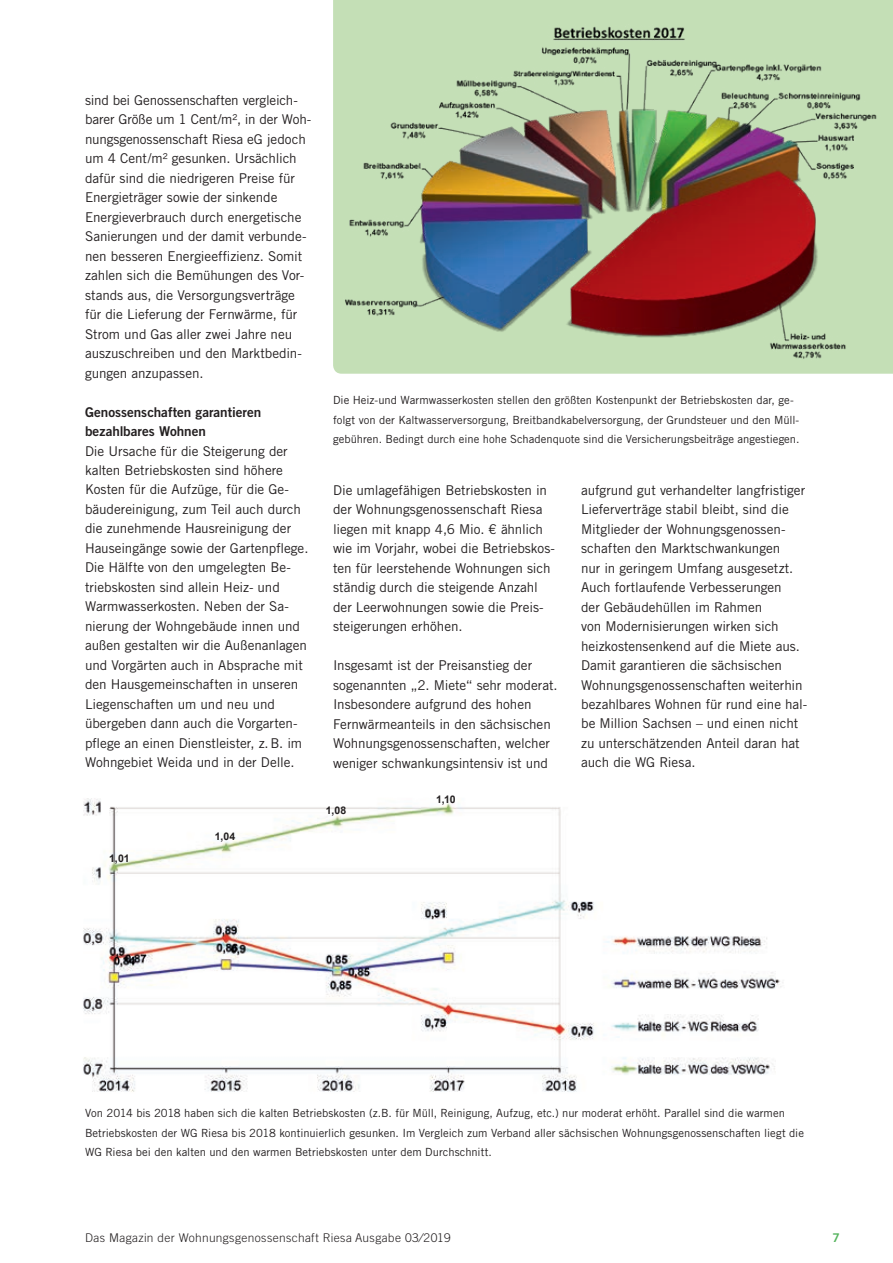
<style>
.page{position:relative;width:893px;height:1263px;background:#fff}
.page>*{position:absolute;margin:0;border:0;box-sizing:border-box;transform-origin:0 0}
.t1{font:13.5px/19.5px "Trade Gothic LT Std";letter-spacing:-.005em;color:#231f20}
.t2{font:13.5px/19.5px "Trade Gothic LT Std Bd 2";color:#231f20}
.t3{font:300 12px "Trade Gothic LT Std";letter-spacing:.025em;color:#231f20}
.t4{font:12px "Trade Gothic LT Std Bd 2";color:#54b35c}
.t5{font:11.25px/19.5px "Trade Gothic LT Std";color:#231f20}
.t6{font:700 10.5px "Arial";letter-spacing:.01em;color:#231f20}
</style>
<div class="page">
<img style="left:83px;top:798px;width:700px;height:294px">
<img style="left:333px;top:0;width:560px;height:374px">
<p class="t1" style="left:85px;top:90px;width:228px">sind bei Genossenschaften vergleich&shy;barer Größe um 1 Cent/m², in der Woh&shy;nungsgenossenschaft Riesa eG jedoch um 4 Cent/m² gesunken. Ursächlich dafür sind die niedrigeren Preise für Energieträger sowie der sinkende Energieverbrauch durch energetische Sanierungen und der damit verbunde&shy;nen besseren Energieeffizienz. Somit zahlen sich die Bemühungen des Vor&shy;stands aus, die Versorgungsverträge für die Lieferung der Fernwärme, für Strom und Gas aller zwei Jahre neu auszuschreiben und den Marktbedin&shy;gungen anzupassen.</p>
<p class="t2" style="left:85px;top:402px;width:178px">Genossenschaften garantieren bezahlbares Wohnen</p>
<p class="t1" style="left:85px;top:441px;width:225px">Die Ursache für die Steigerung der kalten Betriebskosten sind höhere Kosten für die Aufzüge, für die Ge&shy;bäudereinigung, zum Teil auch durch die zunehmende Hausreinigung der Hauseingänge sowie der Gartenpflege.<br>Die Hälfte von den umgelegten Be&shy;triebskosten sind allein Heiz- und Warmwasserkosten. Neben der Sa&shy;nierung der Wohngebäude innen und außen gestalten wir die Außenanlagen und Vorgärten auch in Absprache mit den Hausgemeinschaften in unseren Liegenschaften um und neu und übergeben dann auch die Vorgarten&shy;pflege an einen Dienstleister, z.B. im Wohngebiet Weida und in der Delle.</p>
<p class="t6" style="left:109px;top:852px;width:22px">1,01</p>
<p class="t6" style="left:215px;top:829px;width:22px">1,04</p>
<p class="t5" style="left:333px;top:391px;width:468px">Die Heiz-und Warmwasserkosten stellen den größten Kostenpunkt der Betriebskosten dar, ge&shy;folgt von der Kaltwasserversorgung, Breitbandkabelversorgung, der Grundsteuer und den Müll&shy;gebühren. Bedingt durch eine hohe Schadenquote sind die Versicherungsbeiträge angestiegen.</p>
<p class="t1" style="left:333px;top:480px;width:223px">Die umlagefähigen Betriebskosten in der Wohnungsgenossenschaft Riesa liegen mit knapp 4,6 Mio. € ähnlich wie im Vorjahr, wobei die Betriebskos&shy;ten für leerstehende Wohnungen sich ständig durch die steigende Anzahl der Leerwohnungen sowie die Preis&shy;steigerungen erhöhen.</p>
<p class="t1" style="left:333px;top:655px;width:226px">Insgesamt ist der Preisanstieg der sogenannten „2. Miete“ sehr moderat.<br>Insbesondere aufgrund des hohen Fernwärmeanteils in den sächsischen Wohnungsgenossenschaften, welcher weniger schwankungsintensiv ist und</p>
<p class="t6" style="left:326px;top:803px;width:22px">1,08</p>
<p class="t6" style="left:436px;top:792px;width:21px">1,10</p>
<p class="t1" style="left:581px;top:480px;width:228px">aufgrund gut verhandelter langfristiger Lieferverträge stabil bleibt, sind die Mitglieder der Wohnungsgenossen&shy;schaften den Marktschwankungen<br>nur in geringem Umfang ausgesetzt.<br>Auch fortlaufende Verbesserungen<br>der Gebäudehüllen im Rahmen<br>von Modernisierungen wirken sich heizkostensenkend auf die Miete aus.<br>Damit garantieren die sächsischen Wohnungsgenossenschaften weiterhin bezahlbares Wohnen für rund eine hal&shy;be Million Sachsen – und einen nicht zu unterschätzenden Anteil daran hat auch die WG Riesa.</p>
<p class="t5" style="left:85px;top:1103px;width:720px">Von 2014 bis 2018 haben sich die kalten Betriebskosten (z.B. für Müll, Reinigung, Aufzug, etc.) nur moderat erhöht. Parallel sind die warmen<br>Betriebskosten der WG Riesa bis 2018 kontinuierlich gesunken. Im Vergleich zum Verband aller sächsischen Wohnungsgenossenschaften liegt die<br>WG Riesa bei den kalten und den warmen Betriebskosten unter dem Durchschnitt.</p>
<p class="t3" style="left:85px;top:1230px;width:367px">Das Magazin der Wohnungsgenossenschaft Riesa Ausgabe 03⁄2019</p>
<p class="t4" style="left:832px;top:1230px;width:9px">7</p>
</div>
